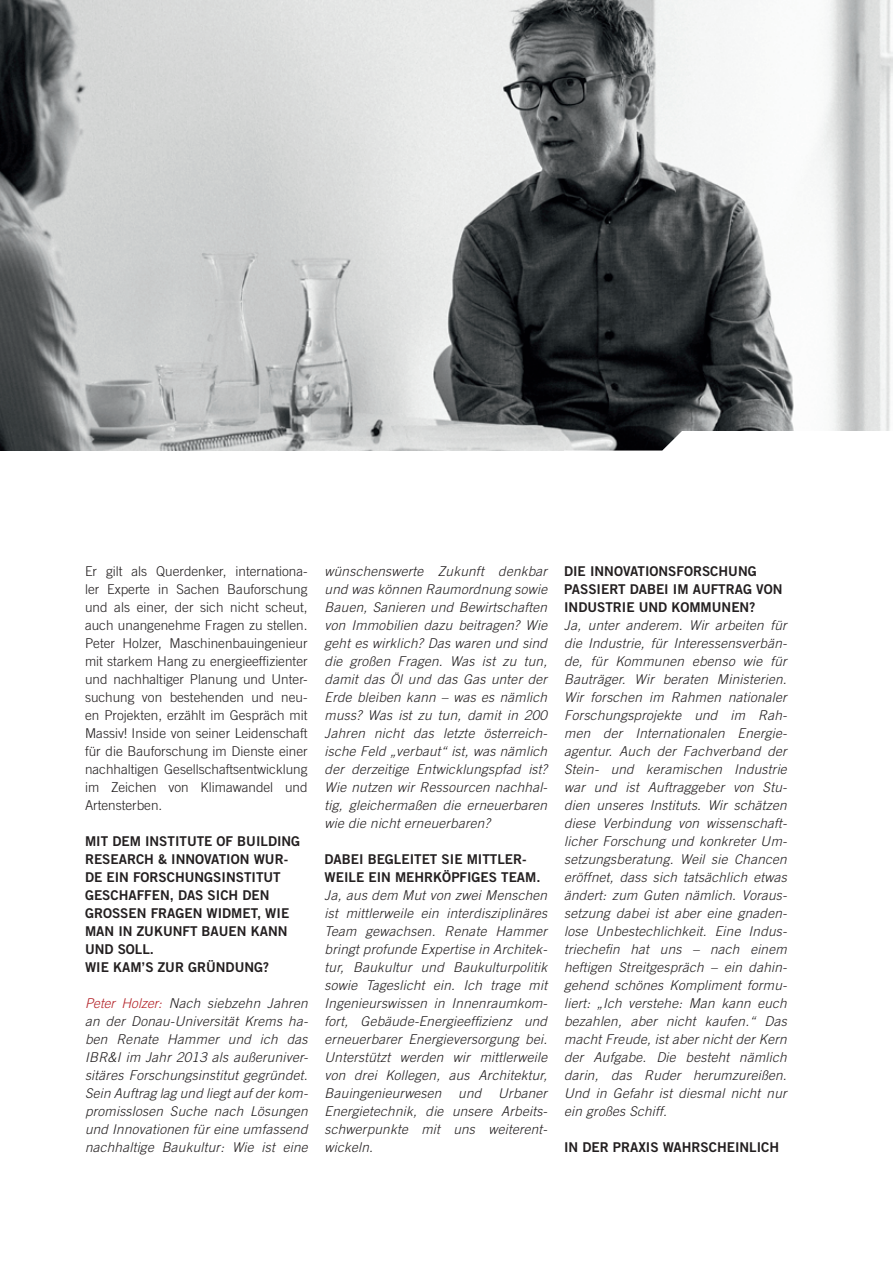
<style>
.page{position:relative;width:893px;height:1263px;background:#fff}
.page>*{position:absolute;margin:0;border:0;box-sizing:border-box;transform-origin:0 0}
.t1{font:italic 300 13.5px/18px "Trade Gothic";letter-spacing:.02em;color:#231f20;text-align:justify}
.t2{font:300 13.5px/18px "Trade Gothic";color:#231f20;text-align:justify}
.t3{font:13.5px/18px "Trade Gothic Bold Two";color:#231f20}
.s1{color:#b32127}
</style>
<div class="page">
<img style="left:0;top:0;width:893px;height:450px">
<svg style="left:564px;top:431px;width:329px;height:20px"></svg>
<p class="t2" style="left:85px;top:562px;width:224px">Er gilt als Querdenker, internationa&shy;ler Experte in Sachen Bauforschung und als einer, der sich nicht scheut, auch unangenehme Fragen zu stellen.<br>Peter Holzer, Maschinenbauingenieur mit starkem Hang zu energieeffizienter und nachhaltiger Planung und Unter&shy;suchung von bestehenden und neu&shy;en Projekten, erzählt im Gespräch mit Massiv! Inside von seiner Leidenschaft für die Bauforschung im Dienste einer nachhaltigen Gesellschaftsentwicklung im Zeichen von Klimawandel und Artensterben.</p>
<p class="t3" style="left:85px;top:832px;width:217px">MIT DEM INSTITUTE OF BUILDING<br>RESEARCH &amp; INNOVATION WUR-<br>DE EIN FORSCHUNGSINSTITUT<br>GESCHAFFEN, DAS SICH DEN<br>GROSSEN FRAGEN WIDMET, WIE<br>MAN IN ZUKUNFT BAUEN KANN<br>UND SOLL.<br>WIE KAM’S ZUR GRÜNDUNG?</p>
<p class="t1" style="left:85px;top:994px;width:224px"><span class="s1">Peter Holzer:</span> Nach siebzehn Jahren an der Donau-Universität Krems ha&shy;ben Renate Hammer und ich das IBR&amp;I im Jahr 2013 als außeruniver&shy;sitäres Forschungsinstitut gegründet.<br>Sein Auftrag lag und liegt auf der kom&shy;promisslosen Suche nach Lösungen und Innovationen für eine umfassend nachhaltige Baukultur: Wie ist eine</p>
<p class="t1" style="left:325px;top:562px;width:224px">wünschenswerte Zukunft denkbar und was können Raumordnung sowie Bauen, Sanieren und Bewirtschaften von Immobilien dazu beitragen? Wie geht es wirklich? Das waren und sind die großen Fragen. Was ist zu tun, damit das Öl und das Gas unter der Erde bleiben kann – was es nämlich muss? Was ist zu tun, damit in 200<br>Jahren nicht das letzte österreich&shy;ische Feld „verbaut“ ist, was nämlich der derzeitige Entwicklungspfad ist?<br>Wie nutzen wir Ressourcen nachhal&shy;tig, gleichermaßen die erneuerbaren wie die nicht erneuerbaren?</p>
<p class="t3" style="left:325px;top:850px;width:217px">DABEI BEGLEITET SIE MITTLER-<br>WEILE EIN MEHRKÖPFIGES TEAM.</p>
<p class="t1" style="left:325px;top:886px;width:224px">Ja, aus dem Mut von zwei Menschen ist mittlerweile ein interdisziplinäres Team gewachsen. Renate Hammer bringt profunde Expertise in Architek&shy;tur, Baukultur und Baukulturpolitik sowie Tageslicht ein. Ich trage mit Ingenieurswissen in Innenraumkom&shy;fort, Gebäude-Energieeffizienz und erneuerbarer Energieversorgung bei.<br>Unterstützt werden wir mittlerweile von drei Kollegen, aus Architektur, Bauingenieurwesen</p>
<p class="t1" style="left:325px;top:1084px;width:224px;text-indent:174px">Urbaner Energietechnik, die unsere Arbeits&shy;schwerpunkte mit uns weiterent&shy;wickeln.</p>
<p class="t1" style="left:458px;top:1084px;width:25px">und</p>
<p class="t3" style="left:564px;top:562px;width:220px">DIE INNOVATIONSFORSCHUNG<br>PASSIERT DABEI IM AUFTRAG VON<br>INDUSTRIE UND KOMMUNEN?</p>
<p class="t1" style="left:564px;top:616px;width:224px">Ja, unter anderem. Wir arbeiten für die Industrie, für Interessensverbän&shy;de, für Kommunen ebenso wie für Bauträger. Wir beraten Ministerien.<br>Wir forschen im Rahmen nationaler Forschungsprojekte und im Rah&shy;men der Internationalen Energie&shy;agentur. Auch der Fachverband der Stein- und keramischen Industrie war und ist Auftraggeber von Stu&shy;dien unseres Instituts. Wir schätzen diese Verbindung von wissenschaft&shy;licher Forschung und konkreter Um&shy;setzungsberatung. Weil sie Chancen eröffnet, dass sich tatsächlich etwas ändert: zum Guten nämlich. Voraus&shy;setzung dabei ist aber eine gnaden&shy;lose Unbestechlichkeit. Eine Indus&shy;triechefin hat uns – nach einem heftigen Streitgespräch – ein dahin&shy;gehend schönes Kompliment formu&shy;liert: „Ich verstehe: Man kann euch bezahlen, aber nicht kaufen.“ Das macht Freude, ist aber nicht der Kern der Aufgabe. Die besteht nämlich darin, das Ruder herumzureißen.<br>Und in Gefahr ist diesmal nicht nur ein großes Schiff.</p>
<p class="t3" style="left:564px;top:1138px;width:217px">IN DER PRAXIS WAHRSCHEINLICH</p>
</div>
